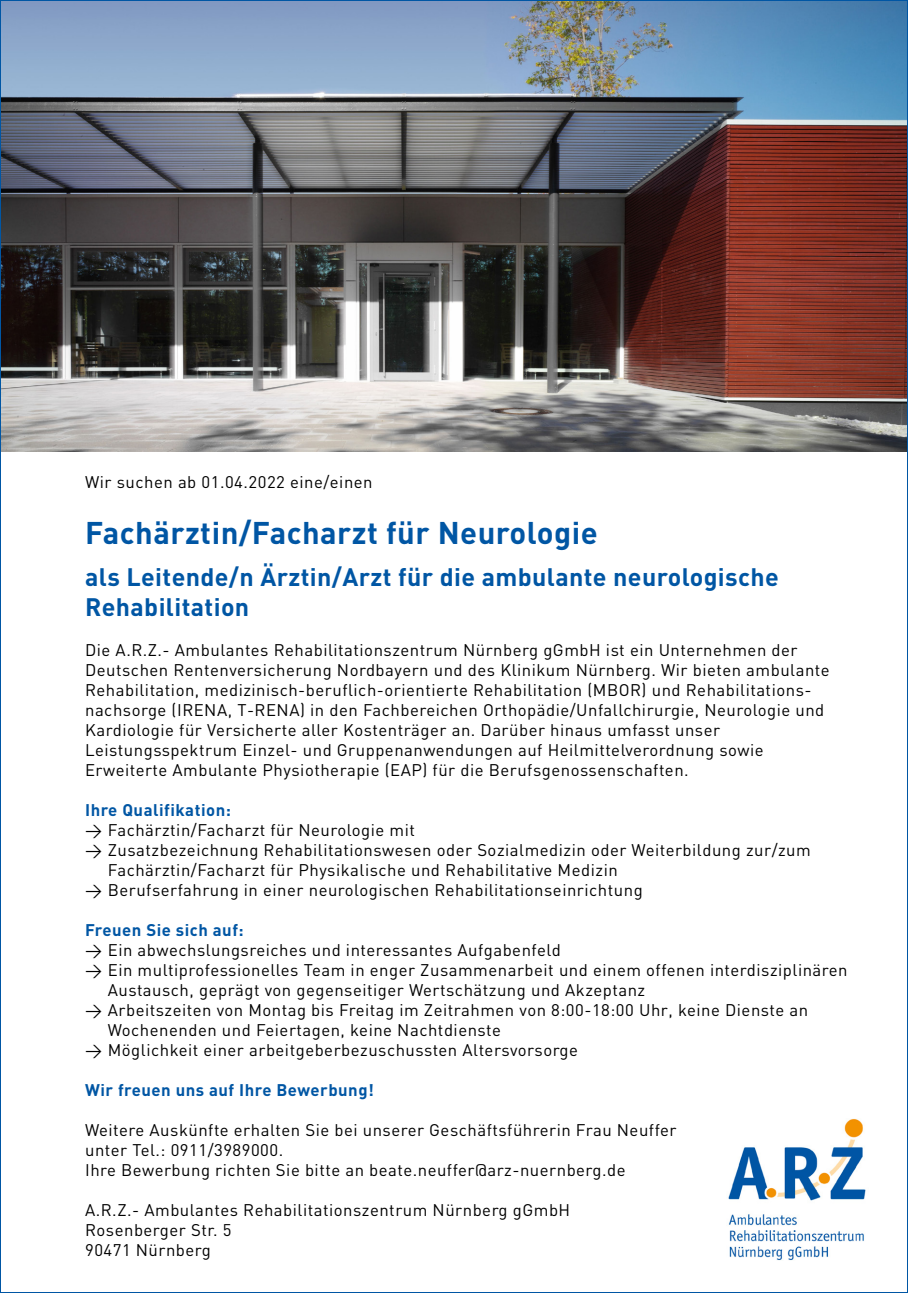
<style>
.page{position:relative;width:908px;height:1293px;background:#fff}
.page>*{position:absolute;margin:0;border:0;box-sizing:border-box;transform-origin:0 0}
.t1{font:700 31px "DIN";letter-spacing:.015em;color:#0056a4}
.t2{font:700 25px/30px "DIN";letter-spacing:.015em;color:#0056a4}
.t3{font:16.8px/20px "DIN";letter-spacing:.03em;color:#000}
.t4{font:700 16.8px "DIN";letter-spacing:.03em;color:#0056a4}
.s1{font-family:"DIN Regular Alternate"}
</style>
<div class="page">
<img style="left:2px;top:2px;width:903px;height:449px">
<img style="left:728px;top:1119px;width:138px;height:141px">
<p class="t3" style="left:85px;top:472px;width:289px">Wir suchen ab 01.04.2022 eine/einen</p>
<h1 class="t1" style="left:85px;top:512px;width:514px">Fachärztin/Facharzt für Neurologie</h1>
<h2 class="t2" style="left:85px;top:561px;width:694px">als Leitende/n Ärztin/Arzt für die ambulante neurologische<br>Rehabilitation</h2>
<p class="t3" style="left:85px;top:640px;width:745px">Die A.R.Z.- Ambulantes Rehabilitationszentrum Nürnberg gGmbH ist ein Unternehmen der Deutschen Rentenversicherung Nordbayern und des Klinikum Nürnberg. Wir bieten ambulante Rehabilitation, medizinisch-beruflich-orientierte Rehabilitation (MBOR) und Rehabilitations&shy;nachsorge (IRENA, T-RENA) in den Fachbereichen Orthopädie/Unfallchirurgie, Neurologie und Kardiologie für Versicherte aller Kostenträger an. Darüber hinaus umfasst unser Leistungsspektrum Einzel- und Gruppenanwendungen auf Heilmittelverordnung sowie Erweiterte Ambulante Physiotherapie (EAP) für die Berufsgenossenschaften.</p>
<p class="t4" style="left:85px;top:798px;width:147px">Ihre Qualifikation:</p>
<p class="t3" style="left:85px;top:820px;width:331px"><span class="s1">&gt;</span> Fachärztin/Facharzt für Neurologie mit</p>
<p class="t3" style="left:85px;top:840px;width:727px"><span class="s1">&gt;</span> Zusatzbezeichnung Rehabilitationswesen oder Sozialmedizin oder Weiterbildung zur/zum</p>
<p class="t3" style="left:108px;top:860px;width:511px">Fachärztin/Facharzt für Physikalische und Rehabilitative Medizin</p>
<p class="t3" style="left:85px;top:880px;width:559px"><span class="s1">&gt;</span> Berufserfahrung in einer neurologischen Rehabilitationseinrichtung</p>
<p class="t4" style="left:85px;top:918px;width:160px">Freuen Sie sich auf:</p>
<p class="t3" style="left:85px;top:940px;width:477px"><span class="s1">&gt;</span> Ein abwechslungsreiches und interessantes Aufgabenfeld</p>
<p class="t3" style="left:85px;top:960px;width:763px"><span class="s1">&gt;</span> Ein multiprofessionelles Team in enger Zusammenarbeit und einem offenen interdisziplinären</p>
<p class="t3" style="left:108px;top:980px;width:538px">Austausch, geprägt von gegenseitiger Wertschätzung und Akzeptanz</p>
<p class="t3" style="left:85px;top:1000px;width:724px"><span class="s1">&gt;</span> Arbeitszeiten von Montag bis Freitag im Zeitrahmen von 8:00-18:00 Uhr, keine Dienste an</p>
<p class="t3" style="left:108px;top:1020px;width:394px">Wochenenden und Feiertagen, keine Nachtdienste</p>
<p class="t3" style="left:85px;top:1040px;width:494px"><span class="s1">&gt;</span> Möglichkeit einer arbeitgeberbezuschussten Altersvorsorge</p>
<p class="t4" style="left:85px;top:1078px;width:290px">Wir freuen uns auf Ihre Bewerbung!</p>
<p class="t3" style="left:85px;top:1120px;width:592px">Weitere Auskünfte erhalten Sie bei unserer Geschäftsführerin Frau Neuffer unter Tel.: 0911/3989000.<br>Ihre Bewerbung richten Sie bitte an beate.neuffer@arz-nuernberg.de</p>
<p class="t3" style="left:85px;top:1200px;width:486px">A.R.Z.- Ambulantes Rehabilitationszentrum Nürnberg gGmbH<br>Rosenberger Str. 5<br>90471 Nürnberg</p>
</div>
